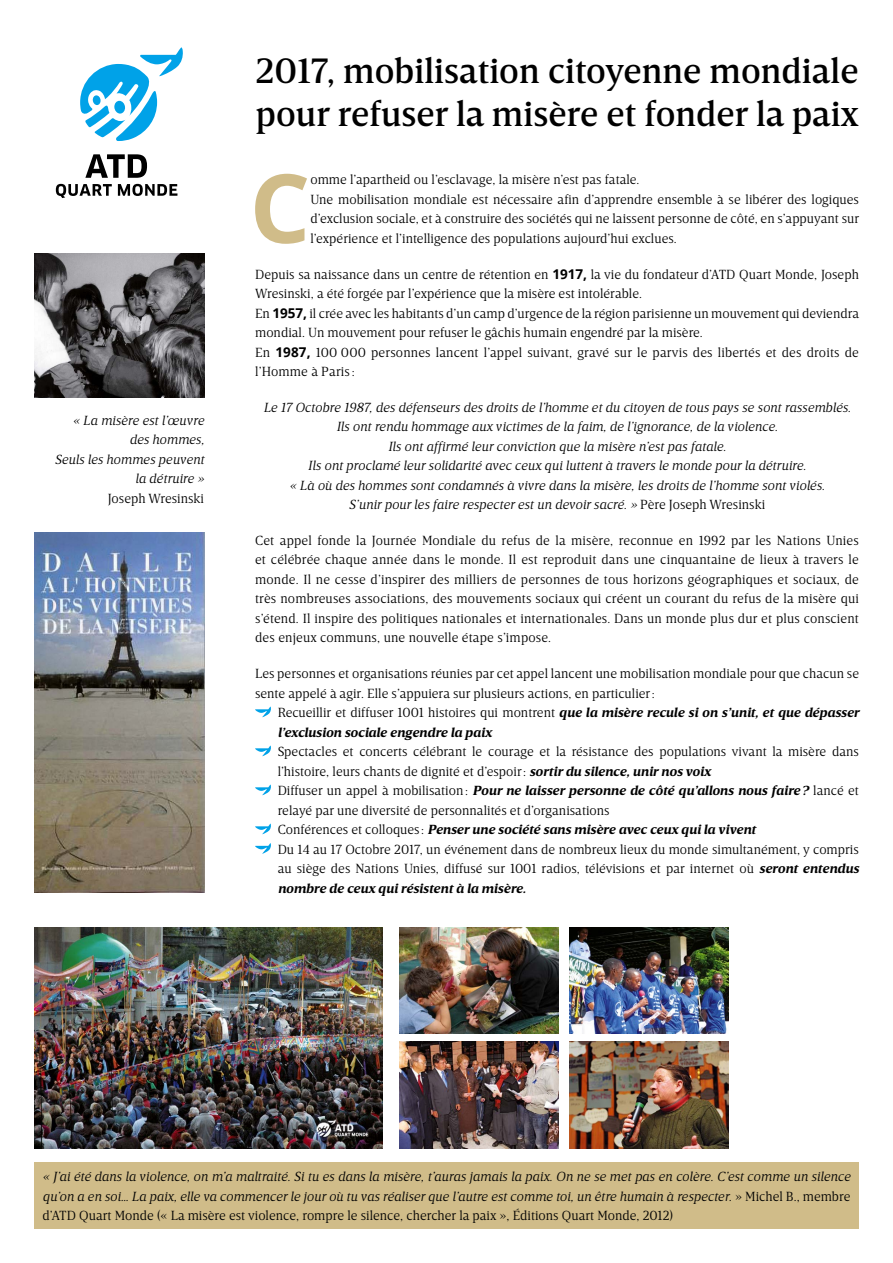
<style>
.page{position:relative;width:893px;height:1263px;background:#fff}
.page>*{position:absolute;margin:0;border:0;box-sizing:border-box;transform-origin:0 0}
.t1{font:700 95.4px "Open Sans";color:#d0bc89}
.t2{font:500 36px/43.2px "Breve Text";color:#000}
.t3{font:300 13.5px/19.5px "Breve Text";color:#000}
.t4{font:italic 300 13.5px/19.5px "Breve Text";color:#000;text-align:center}
.t5{font:italic 700 13.5px/19.5px "Breve Text";color:#000}
.s1{font-family:"Open Sans";font-weight:700}
.s2{font-style:normal}
.s3{font-weight:300;font-style:normal}
.s4{font-weight:700;font-style:italic}
</style>
<div class="page">
<svg style="left:255px;top:707px;width:16px;height:10px"></svg>
<svg style="left:255px;top:746px;width:16px;height:10px"></svg>
<svg style="left:255px;top:785px;width:16px;height:10px"></svg>
<svg style="left:255px;top:824px;width:16px;height:10px"></svg>
<svg style="left:255px;top:843px;width:16px;height:11px"></svg>
<svg style="left:56px;top:184px;width:56px;height:14px"></svg>
<svg style="left:118px;top:184px;width:59px;height:12px"></svg>
<svg style="left:85px;top:154px;width:62px;height:24px"></svg>
<svg style="left:80px;top:47px;width:103px;height:94px"></svg>
<div style="left:93px;top:95px;width:8px;height:10px;background:#00a2e8;border-radius:50%"></div>
<div style="left:34px;top:1163px;width:825px;height:66px;background:#d0bc89"></div>
<img style="left:34px;top:533px;width:170px;height:360px">
<img style="left:34px;top:927px;width:349px;height:221px">
<img style="left:400px;top:927px;width:158px;height:106px">
<img style="left:400px;top:1042px;width:158px;height:106px">
<img style="left:570px;top:1042px;width:159px;height:106px">
<img style="left:570px;top:927px;width:159px;height:106px">
<img style="left:34px;top:253px;width:170px;height:145px">
<p class="t4" style="left:55px;top:411px;width:151px;text-align:right">« La misère est l’œuvre des hommes,<br>Seuls les hommes peuvent la détruire »</p>
<p class="t3" style="left:108px;top:489px;width:98px">Joseph Wresinski</p>
<h2 class="t2" style="left:256px;top:50px;width:605px">2017, mobilisation citoyenne mondiale pour refuser la misère et fonder la paix</h2>
<h1 class="t1" style="left:250px;top:141px;width:62px">C</h1>
<p class="t3" style="left:310px;top:170px;width:550px">omme l’apartheid ou l’esclavage, la misère n’est pas fatale.<br>Une mobilisation mondiale est nécessaire afin d’apprendre ensemble à se libérer des logiques d’exclusion sociale, et à construire des sociétés qui ne laissent personne de côté, en s’appuyant sur l’expérience et l’intelligence des populations aujourd’hui exclues.</p>
<p class="t3" style="left:255px;top:264px;width:606px">Depuis sa naissance dans un centre de rétention en <span class="s1">1917,</span> la vie du fondateur d’ATD Quart Monde, Joseph Wresinski, a été forgée par l’expérience que la misère est intolérable.<br>En <span class="s1">1957,</span> il crée avec les habitants d’un camp d’urgence de la région parisienne un mouvement qui deviendra mondial. Un mouvement pour refuser le gâchis humain engendré par la misère.<br>En <span class="s1">1987,</span> 100 000 personnes lancent l’appel suivant, gravé sur le parvis des libertés et des droits de l’Homme à Paris :</p>
<p class="t4" style="left:263px;top:397px;width:589px">Le 17 Octobre 1987, des défenseurs des droits de l’homme et du citoyen de tous pays se sont rassemblés.<br>Ils ont rendu hommage aux victimes de la faim, de l’ignorance, de la violence.<br>Ils ont affirmé leur conviction que la misère n’est pas fatale.<br>Ils ont proclamé leur solidarité avec ceux qui luttent à travers le monde pour la détruire.<br>« Là où des hommes sont condamnés à vivre dans la misère, les droits de l’homme sont violés.<br>S’unir pour les faire respecter est un devoir sacré. » <span class="s2">Père Joseph Wresinski</span></p>
<p class="t3" style="left:255px;top:531px;width:605px;text-align:justify">Cet appel fonde la Journée Mondiale du refus de la misère, reconnue en 1992 par les Nations Unies et célébrée chaque année dans le monde. Il est reproduit dans une cinquantaine de lieux à travers le monde. Il ne cesse d’inspirer des milliers de personnes de tous horizons géographiques et sociaux, de très nombreuses associations, des mouvements sociaux qui créent un courant du refus de la misère qui s’étend. Il inspire des politiques nationales et internationales. Dans un monde plus dur et plus conscient des enjeux communs, une nouvelle étape s’impose.</p>
<p class="t3" style="left:255px;top:664px;width:605px">Les personnes et organisations réunies par cet appel lancent une mobilisation mondiale pour que chacun se sente appelé à agir. Elle s’appuiera sur plusieurs actions, en particulier:</p>
<p class="t5" style="left:278px;top:703px;width:583px"><span class="s3">Recueillir et diffuser 1001 histoires qui montrent</span> que la misère recule si on s’unit, et que dépasser l’exclusion sociale engendre la paix</p>
<p class="t3" style="left:278px;top:742px;width:583px">Spectacles et concerts célébrant le courage et la résistance des populations vivant la misère dans l’histoire, leurs chants de dignité et d’espoir: <span class="s4">sortir du silence, unir nos voix<br></span>Diffuser un appel à mobilisation: <span class="s4">Pour ne laisser personne de côté qu’allons nous faire?</span> lancé et relayé par une diversité de personnalités et d’organisations<br>Conférences et colloques : <span class="s4">Penser une société sans misère avec ceux qui la vivent<br></span>Du 14 au 17 Octobre 2017, un événement dans de nombreux lieux du monde simultanément, y compris au siège des Nations Unies, diffusé sur 1001 radios, télévisions et par internet où <span class="s4">seront entendus nombre de ceux qui résistent à la misère.</span></p>
<p class="t4" style="left:43px;top:1167px;width:809px;text-align:justify">« J’ai été dans la violence, on m’a maltraité. Si tu es dans la misère, t’auras jamais la paix. On ne se met pas en colère. C’est comme un silence qu’on a en soi… La paix, elle va commencer le jour où tu vas réaliser que l’autre est comme toi, un être humain à respecter. <span class="s2">» Michel B., membre d’ATD Quart Monde (« La misère est violence, rompre le silence, chercher la paix », Éditions Quart Monde, 2012)</span></p>
</div>
